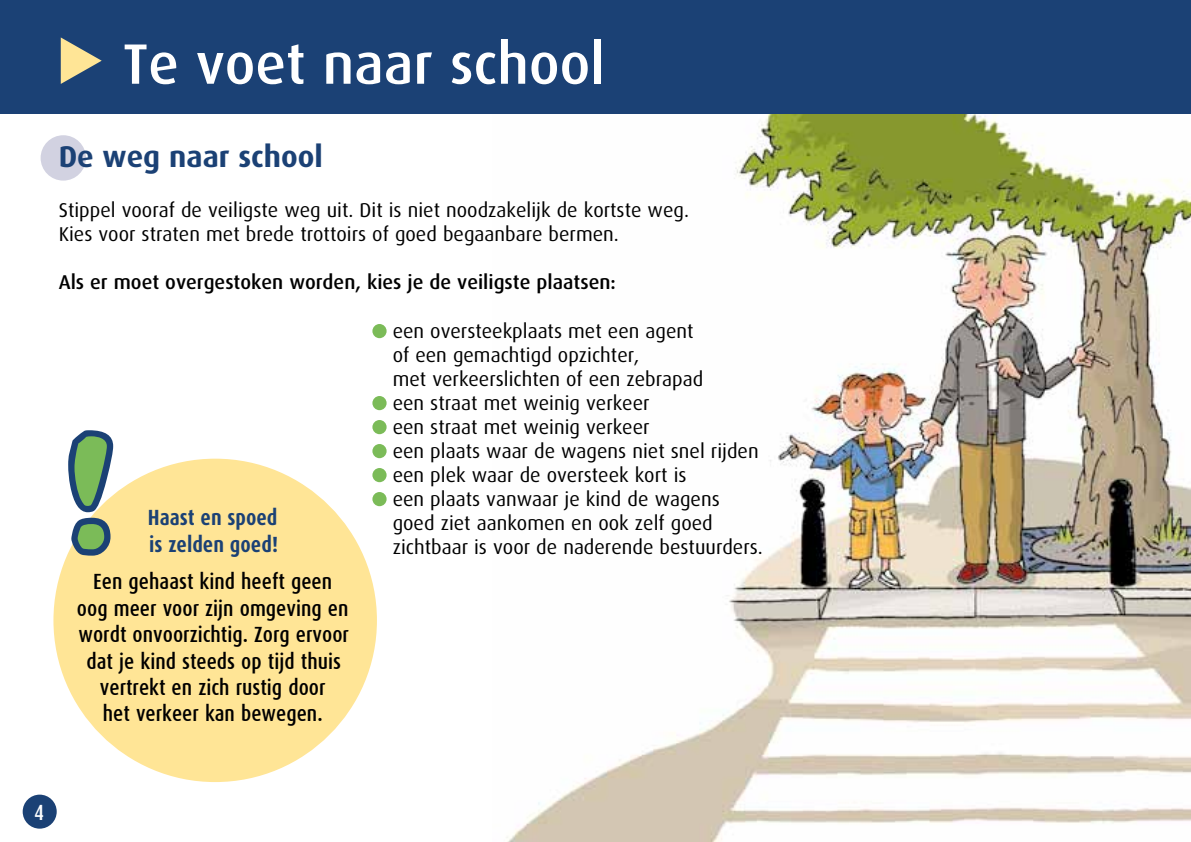
<style>
.page{position:relative;width:1191px;height:842px;background:#fff}
.page>*{position:absolute;margin:0;border:0;box-sizing:border-box;transform-origin:0 0}
.t1{font:500 57px "Dax";color:#fff}
.t2{font:700 30px "Dax";color:#1b4175}
.t3{font:500 22px/26.4px "Dax Condensed";color:#000;text-align:center}
.t4{font:700 22px/26.4px "Dax Condensed";color:#1b4175}
.t5{font:500 22px "Dax Condensed";color:#fff}
.t6{font:20px/24px "Dax";color:#000}
.t7{font:500 20px "Dax";color:#000}
</style>
<div class="page">
<img style="left:492px;top:113px;width:699px;height:729px">
<div style="left:0;top:0;width:1191px;height:113px;background:#1b4175"></div>
<div style="left:41px;top:135px;width:45px;height:46px;background:#d2d2e1;border-radius:50%"></div>
<svg style="left:61px;top:37px;width:41px;height:47px"></svg>
<div style="left:53px;top:459px;width:324px;height:323px;background:#ffe596;border-radius:50%"></div>
<svg style="left:68px;top:430px;width:45px;height:82px"></svg>
<svg style="left:71px;top:518px;width:39px;height:38px"></svg>
<div style="left:23px;top:795px;width:34px;height:34px;background:#1b4175;border-radius:50%"></div>
<div style="left:372px;top:324px;width:14px;height:14px;background:#7bbb58;border-radius:50%"></div>
<div style="left:372px;top:396px;width:14px;height:14px;background:#7bbb58;border-radius:50%"></div>
<div style="left:372px;top:420px;width:14px;height:14px;background:#7bbb58;border-radius:50%"></div>
<div style="left:372px;top:444px;width:14px;height:14px;background:#7bbb58;border-radius:50%"></div>
<div style="left:372px;top:468px;width:14px;height:14px;background:#7bbb58;border-radius:50%"></div>
<div style="left:372px;top:492px;width:14px;height:14px;background:#7bbb58;border-radius:50%"></div>
<h1 class="t1" style="left:123px;top:32px;width:484px">Te voet naar school</h1>
<h2 class="t2" style="left:59px;top:139px;width:266px">De weg naar school</h2>
<p class="t6" style="left:59px;top:198px;width:632px">Stippel vooraf de veiligste weg uit. Dit is niet noodzakelijk de kortste weg.<br>Kies voor straten met brede trottoirs of goed begaanbare bermen.</p>
<p class="t7" style="left:59px;top:271px;width:558px">Als er moet overgestoken worden, kies je de veiligste plaatsen:</p>
<p class="t4" style="left:148px;top:505px;width:132px">Haast en spoed is zelden goed!</p>
<p class="t3" style="left:77px;top:569px;width:273px">Een gehaast kind heeft geen oog meer voor zijn omgeving en wordt onvoorzichtig. Zorg ervoor dat je kind steeds op tijd thuis vertrekt en zich rustig door<br>het verkeer kan bewegen.</p>
<p class="t6" style="left:393px;top:319px;width:372px">een oversteekplaats met een agent<br>of een gemachtigd opzichter,<br>met verkeerslichten of een zebrapad<br>een straat met weinig verkeer<br>een straat met weinig verkeer<br>een plaats waar de wagens niet snel rijden een plek waar de oversteek kort is<br>een plaats vanwaar je kind de wagens goed ziet aankomen en ook zelf goed zichtbaar is voor de naderende bestuurders.</p>
<p class="t5" style="left:34px;top:800px;width:11px">4</p>
</div>
